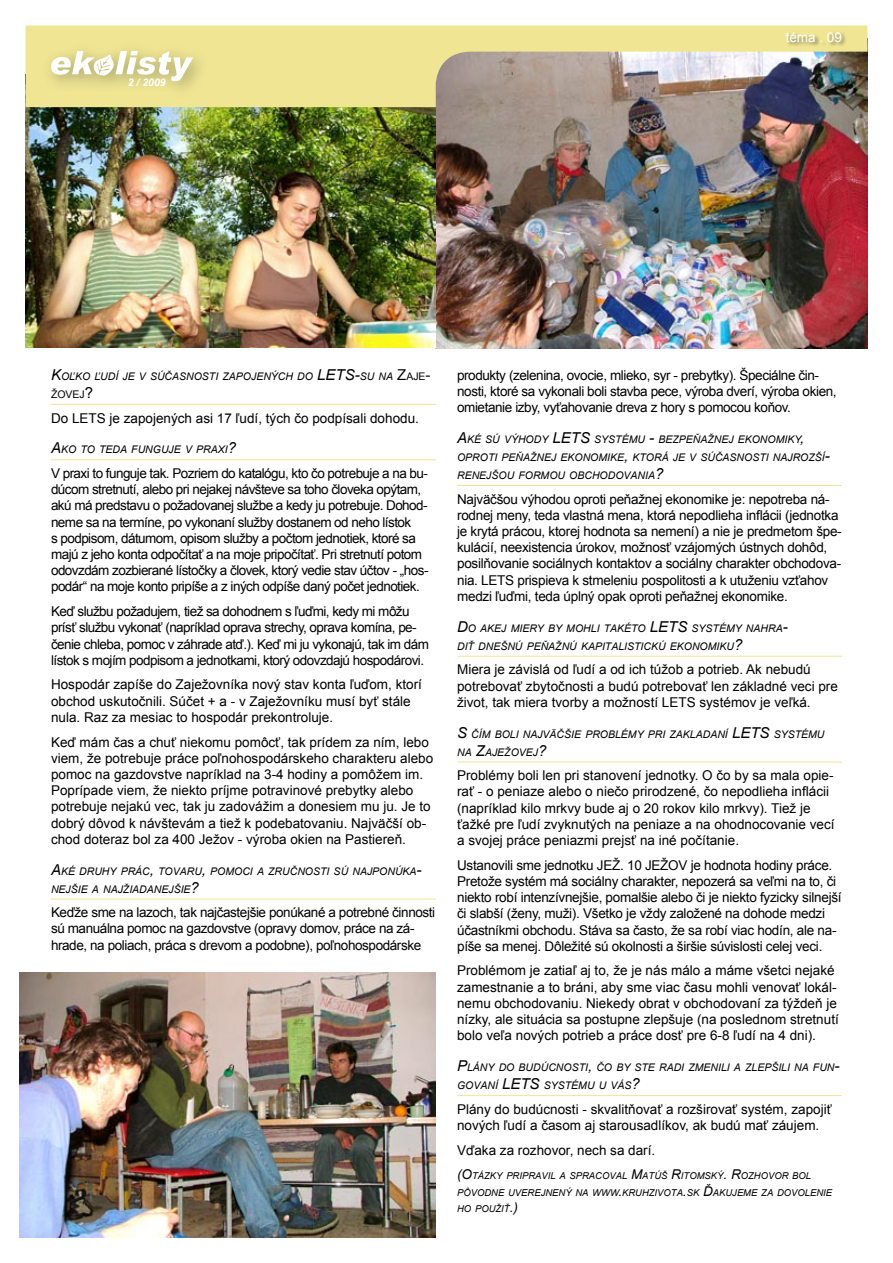
<style>
.page{position:relative;width:893px;height:1263px;background:#fff}
.page>*{position:absolute;margin:0;border:0;box-sizing:border-box;transform-origin:0 0}
.t1{font:13.5px/16.2px "Arial";color:#000}
.t2{font:13.5px/16.2px "Arial";letter-spacing:-.02em;color:#000}
.t3{font:13.5px/16.2px "Arial";letter-spacing:-.04em;color:#000}
.t4{font:13.5px "Arial";color:#fff}
.t5{font:italic 10.5px/18px "Arial";color:#000}
.t6{font:italic 700 10.5px "Arial";color:#fff}
.t7{font:italic 9.45px/16.2px "Arial";color:#000}
.s1{font-size:15px}
.s2{font-style:normal;font-size:15px}
.s3{font-style:normal}
.s4{font-size:13.5px}
</style>
<div class="page">
<img style="left:436px;top:107px;width:431px;height:242px">
<img style="left:26px;top:107px;width:410px;height:241px">
<svg style="left:26px;top:26px;width:841px;height:81px;background:#cdc392"></svg>
<svg style="left:785px;top:32px;width:83px;height:36px;background:#bbb589"></svg>
<div style="left:40px;top:40px;width:178px;height:66px;background:#8c895f;opacity:.75"></div>
<svg style="left:51px;top:51px;width:142px;height:30px"></svg>
<hr style="left:51px;top:404px;width:385px;height:1px;background:#f0e593">
<hr style="left:51px;top:460px;width:385px;height:1px;background:#f0e593">
<hr style="left:51px;top:899px;width:385px;height:1px;background:#f0e593">
<hr style="left:457px;top:485px;width:385px;height:1px;background:#f0e593">
<hr style="left:457px;top:656px;width:385px;height:1px;background:#f0e593">
<hr style="left:457px;top:762px;width:385px;height:1px;background:#f0e593">
<hr style="left:457px;top:1095px;width:385px;height:1px;background:#f0e593">
<img style="left:20px;top:973px;width:416px;height:264px">
<p class="t6" style="left:128px;top:75px;width:39px">2 / 2009</p>
<p class="t4" style="left:786px;top:29px;width:58px">téma . 09</p>
<p class="t5" style="left:51px;top:367px;width:381px"><span class="s1">K</span>OĽKO ĽUDÍ JE V SÚČASNOSTI ZAPOJENÝCH DO <span class="s1">LETS-</span>SU NA <span class="s2">Z</span><span class="s3">AJE</span><span class="s2">-<br></span><span class="s3">ŽOVEJ</span><span class="s2">?</span></p>
<p class="t1" style="left:51px;top:410px;width:369px">Do LETS je zapojených asi 17 ľudí, tých čo podpísali dohodu.</p>
<p class="t5" style="left:51px;top:441px;width:187px"><span class="s1">A</span>KO TO TEDA FUNGUJE V PRAXI<span class="s1">?</span></p>
<p class="t3" style="left:51px;top:465px;width:379px">V praxi to funguje tak. Pozriem do katalógu, kto čo potrebuje a na bu&shy;dúcom stretnutí, alebo pri nejakej návšteve sa toho človeka opýtam, akú má predstavu o požadovanej službe a kedy ju potrebuje. Dohod&shy;neme sa na termíne, po vykonaní služby dostanem od neho lístok<br>s podpisom, dátumom, opisom služby a počtom jednotiek, ktoré sa majú z jeho konta odpočítať a na moje pripočítať. Pri stretnutí potom odovzdám zozbierané lístočky a človek, ktorý vedie stav účtov - „hos&shy;podár“ na moje konto pripíše a z iných odpíše daný počet jednotiek.</p>
<p class="t3" style="left:51px;top:603px;width:379px">Keď službu požadujem, tiež sa dohodnem s ľuďmi, kedy mi môžu prísť službu vykonať (napríklad oprava strechy, oprava komína, pe&shy;čenie chleba, pomoc v záhrade atď.). Keď mi ju vykonajú, tak im dám lístok s mojím podpisom a jednotkami, ktorý odovzdajú hospodárovi.</p>
<p class="t1" style="left:51px;top:677px;width:372px">Hospodár zapíše do Zaježovníka nový stav konta ľuďom, ktorí obchod uskutočnili. Súčet + a - v Zaježovníku musí byť stále nula. Raz za mesiac to hospodár prekontroluje.</p>
<p class="t1" style="left:51px;top:734px;width:384px">Keď mám čas a chuť niekomu pomôcť, tak prídem za ním, lebo viem, že potrebuje práce poľnohospodárskeho charakteru alebo pomoc na gazdovstve napríklad na 3-4 hodiny a pomôžem im.<br>Poprípade viem, že niekto príjme potravinové prebytky alebo potrebuje nejakú vec, tak ju zadovážim a donesiem mu ju. Je to dobrý dôvod k návštevám a tiež k podebatovaniu. Najväčší ob&shy;chod doteraz bol za 400 Ježov - výroba okien na Pastiereň.</p>
<p class="t5" style="left:51px;top:862px;width:372px"><span class="s1">A</span>KÉ DRUHY PRÁC<span class="s1">,</span> TOVARU<span class="s1">,</span> POMOCI A ZRUČNOSTI SÚ NAJPONÚKA<span class="s1">-<br></span>NEJŠIE A NAJŽIADANEJŠIE<span class="s1">?</span></p>
<p class="t2" style="left:51px;top:904px;width:386px">Keďže sme na lazoch, tak najčastejšie ponúkané a potrebné činnosti sú manuálna pomoc na gazdovstve (opravy domov, práce na zá&shy;hrade, na poliach, práca s drevom a podobne), poľnohospodárske</p>
<p class="t2" style="left:457px;top:367px;width:381px">produkty (zelenina, ovocie, mlieko, syr - prebytky). Špeciálne čin&shy;nosti, ktoré sa vykonali boli stavba pece, výroba dverí, výroba okien, omietanie izby, vyťahovanie dreva z hory s pomocou koňov.</p>
<p class="t5" style="left:457px;top:430px;width:374px"><span class="s1">A</span>KÉ SÚ VÝHODY <span class="s1">LE TS</span> SYSTÉMU <span class="s1">-</span> BEZPEŇAŽNEJ EKONOMIKY<span class="s1">,<br></span>OPROTI PEŇAŽNEJ EKONOMIKE<span class="s1">,</span> KTORÁ JE V SÚČASNOSTI NAJROZŠÍ<span class="s1">-<br></span>RENEJŠOU FORMOU OBCHODOVANIA<span class="s1">?</span></p>
<p class="t2" style="left:457px;top:491px;width:386px">Najväčšou výhodou oproti peňažnej ekonomike je: nepotreba ná&shy;rodnej meny, teda vlastná mena, ktorá nepodlieha inflácii (jednotka je krytá prácou, ktorej hodnota sa nemení) a nie je predmetom špe&shy;kulácií, neexistencia úrokov, možnosť vzájomých ústnych dohôd, posilňovanie sociálnych kontaktov a sociálny charakter obchodova&shy;nia. LETS prispieva k stmeleniu pospolitosti a k utuženiu vzťahov medzi ľuďmi, teda úplný opak oproti peňažnej ekonomike.</p>
<p class="t5" style="left:457px;top:619px;width:332px"><span class="s1">D</span>O AKEJ MIERY BY MOHLI TAKÉTO <span class="s1">LETS</span> SYSTÉMY NAHRA<span class="s1">-<br></span>DIŤ DNEŠNÚ PEŇAŽNÚ KAPITALISTICKÚ EKONOMIKU<span class="s1">?</span></p>
<p class="t1" style="left:457px;top:662px;width:382px">Miera je závislá od ľudí a od ich túžob a potrieb. Ak nebudú potrebovať zbytočnosti a budú potrebovať len základné veci pre život, tak miera tvorby a možností LETS systémov je veľká.</p>
<p class="t5" style="left:457px;top:725px;width:369px"><span class="s1">S</span> ČÍM BOLI NAJVÄČŠIE PROBLÉMY PRI ZAKLADANÍ <span class="s1">LETS</span> SYSTÉMU<br>NA <span class="s1">Z</span>AJEŽOVEJ<span class="s1">?</span></p>
<p class="t1" style="left:457px;top:767px;width:379px">Problémy boli len pri stanovení jednotky. O čo by sa mala opie&shy;rať - o peniaze alebo o niečo prirodzené, čo nepodlieha inflácii (napríklad kilo mrkvy bude aj o 20 rokov kilo mrkvy). Tiež je ťažké pre ľudí zvyknutých na peniaze a na ohodnocovanie vecí a svojej práce peniazmi prejsť na iné počítanie.</p>
<p class="t2" style="left:457px;top:857px;width:386px">Ustanovili sme jednotku JEŽ. 10 JEŽOV je hodnota hodiny práce.<br>Pretože systém má sociálny charakter, nepozerá sa veľmi na to, či niekto robí intenzívnejšie, pomalšie alebo či je niekto fyzicky silnejší či slabší (ženy, muži). Všetko je vždy založené na dohode medzi účastníkmi obchodu. Stáva sa často, že sa robí viac hodín, ale na&shy;píše sa menej. Dôležité sú okolnosti a širšie súvislosti celej veci.</p>
<p class="t1" style="left:457px;top:963px;width:383px">Problémom je zatiaľ aj to, že je nás málo a máme všetci nejaké zamestnanie a to bráni, aby sme viac času mohli venovať lokál&shy;nemu obchodovaniu. Niekedy obrat v obchodovaní za týždeň je nízky, ale situácia sa postupne zlepšuje (na poslednom stretnutí bolo veľa nových potrieb a práce dosť pre 6-8 ľudí na 4 dni).</p>
<p class="t5" style="left:457px;top:1058px;width:384px"><span class="s1">P</span>LÁNY DO BUDÚCNOSTI<span class="s1">,</span> ČO BY STE RADI ZMENILI A ZLEPŠILI NA FUN<span class="s1">-<br></span>GOVANÍ <span class="s1">LETS</span> SYSTÉMU U VÁS<span class="s1">?</span></p>
<p class="t1" style="left:457px;top:1101px;width:376px">Plány do budúcnosti - skvalitňovať a rozširovať systém, zapojiť nových ľudí a časom aj starousadlíkov, ak budú mať záujem.</p>
<p class="t1" style="left:457px;top:1142px;width:200px">Vďaka za rozhovor, nech sa darí.</p>
<p class="t7" style="left:457px;top:1168px;width:377px"><span class="s4">(O</span>TÁZKY PRIPRAVIL A SPRACOVAL <span class="s4">M</span>ATÚŠ <span class="s4">R</span>ITOMSKÝ<span class="s4">. R</span>OZHOVOR BOL<br>PÔVODNE UVEREJNENÝ NA WWW<span class="s4">.</span>KRUHZIVOTA<span class="s4">.</span>SK <span class="s4">Ď</span>AKUJEME ZA DOVOLENIE<br>HO POUŽIŤ<span class="s4">.)</span></p>
</div>
